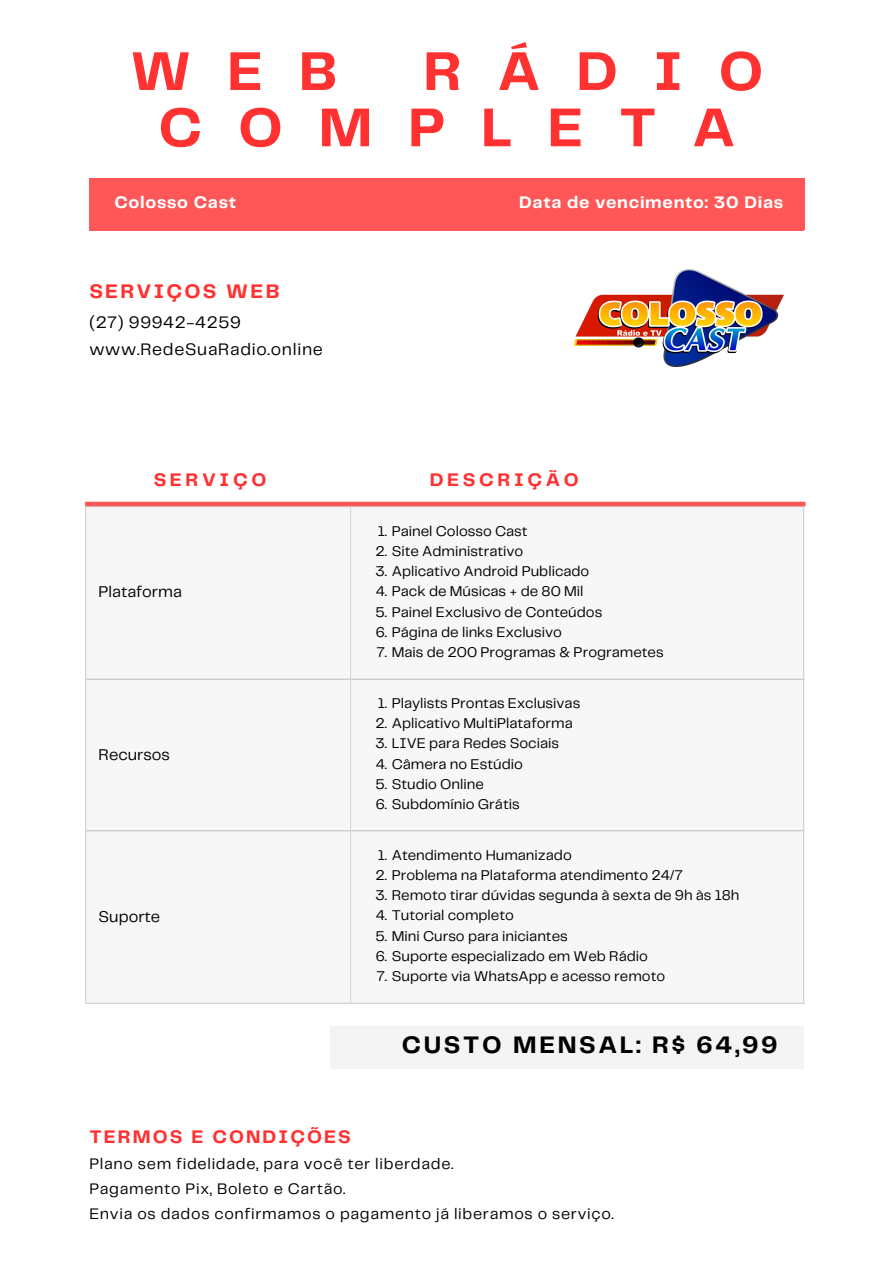
<style>
.page{position:relative;width:894px;height:1264px;background:#fff}
.page>*{position:absolute;margin:0;border:0;box-sizing:border-box;transform-origin:0 0}
.t1{font:700 56.55px/56.2px "Telegraf";letter-spacing:.635em;color:#ff3131}
.t2{font:700 24.75px "Telegraf";letter-spacing:.105em;color:#000}
.t3{font:700 20.4px "Telegraf";letter-spacing:.11em;color:#ff3131}
.t4{font:700 18.9px "Telegraf";letter-spacing:.19em;color:#ff3131}
.t5{font:700 18.9px "Telegraf";letter-spacing:.11em;color:#ff3131}
.t6{font:17.25px "Telegraf";letter-spacing:.04em;color:#000}
.t7{font:700 17.25px "Telegraf";letter-spacing:.04em;color:#fff}
.t8{font:16.2px "Telegraf";color:#000}
.t9{font:15.9px "Telegraf";letter-spacing:.045em;color:#000}
.t10{font:14.7px "Telegraf";color:#000}
</style>
<div class="page">
<div style="left:330px;top:1026px;width:474px;height:42px;background:#f4f4f4"></div>
<div style="left:89px;top:178px;width:715px;height:52px;background:#ff5757"></div>
<svg style="left:86px;top:507px;width:716px;height:495px"></svg>
<hr style="left:85px;top:507px;width:1px;height:495px;background:#d9d9d9">
<hr style="left:350px;top:507px;width:1px;height:495px;background:#d9d9d9">
<hr style="left:802px;top:507px;width:2px;height:495px;background:#d9d9d9">
<hr style="left:85px;top:506px;width:719px;height:1px;background:#d9d9d9">
<hr style="left:85px;top:678px;width:719px;height:1px;background:#d9d9d9">
<hr style="left:85px;top:830px;width:719px;height:1px;background:#d9d9d9">
<hr style="left:85px;top:1002px;width:719px;height:1px;background:#d9d9d9">
<div style="left:85px;top:501px;width:720px;height:5px;background:#ff5757"></div>
<img style="left:574px;top:269px;width:208px;height:98px">
<p class="t1" style="left:158px;top:46px;width:606px;text-indent:265px">RÁDIO<br>COMPLETA</p>
<p class="t1" style="left:130px;top:46px;width:208px">WEB</p>
<p class="t7" style="left:114px;top:194px;width:123px">Colosso Cast</p>
<p class="t7" style="left:519px;top:194px;width:265px">Data de vencimento: 30 Dias</p>
<p class="t3" style="left:89px;top:282px;width:191px">SERVIÇOS WEB</p>
<p class="t6" style="left:89px;top:314px;width:153px">(27) 99942-4259</p>
<p class="t6" style="left:89px;top:341px;width:235px">www.RedeSuaRadio.online</p>
<p class="t4" style="left:154px;top:472px;width:114px">SERVIÇO</p>
<p class="t8" style="left:99px;top:585px;width:85px">Plataforma</p>
<p class="t8" style="left:99px;top:747px;width:73px">Recursos</p>
<p class="t8" style="left:99px;top:909px;width:63px">Suporte</p>
<p class="t4" style="left:429px;top:472px;width:150px">DESCRIÇÃO</p>
<p class="t10" style="left:378px;top:524px;width:151px">1. Painel Colosso Cast</p>
<p class="t10" style="left:375px;top:544px;width:149px">2. Site Administrativo</p>
<p class="t10" style="left:375px;top:565px;width:215px">3. Aplicativo Android Publicado</p>
<p class="t10" style="left:375px;top:585px;width:209px">4. Pack de Músicas + de 80 Mil</p>
<p class="t10" style="left:375px;top:605px;width:228px">5. Painel Exclusivo de Conteúdos</p>
<p class="t10" style="left:375px;top:625px;width:188px">6. Página de links Exclusivo</p>
<p class="t10" style="left:376px;top:646px;width:288px">7. Mais de 200 Programas &amp; Programetes</p>
<p class="t10" style="left:378px;top:696px;width:204px">1. Playlists Prontas Exclusivas</p>
<p class="t10" style="left:375px;top:716px;width:199px">2. Aplicativo MultiPlataforma</p>
<p class="t10" style="left:375px;top:737px;width:185px">3. LIVE para Redes Sociais</p>
<p class="t10" style="left:375px;top:757px;width:149px">4. Câmera no Estúdio</p>
<p class="t10" style="left:375px;top:777px;width:110px">5. Studio Online</p>
<p class="t10" style="left:375px;top:797px;width:145px">6. Subdomínio Grátis</p>
<p class="t10" style="left:378px;top:848px;width:195px">1. Atendimento Humanizado</p>
<p class="t10" style="left:375px;top:868px;width:308px">2. Problema na Plataforma atendimento 24/7</p>
<p class="t10" style="left:375px;top:889px;width:365px">3. Remoto tirar dúvidas segunda à sexta de 9h às 18h</p>
<p class="t10" style="left:375px;top:909px;width:140px">4. Tutorial completo</p>
<p class="t10" style="left:375px;top:929px;width:194px">5. Mini Curso para iniciantes</p>
<p class="t10" style="left:375px;top:949px;width:273px">6. Suporte especializado em Web Rádio</p>
<p class="t10" style="left:376px;top:970px;width:290px">7. Suporte via WhatsApp e acesso remoto</p>
<p class="t2" style="left:402px;top:1034px;width:377px">CUSTO MENSAL: R$ 64,99</p>
<p class="t5" style="left:89px;top:1128px;width:263px">TERMOS E CONDIÇÕES</p>
<p class="t9" style="left:89px;top:1157px;width:365px">Plano sem fidelidade, para você ter liberdade.</p>
<p class="t9" style="left:89px;top:1182px;width:258px">Pagamento Pix, Boleto e Cartão.</p>
<p class="t9" style="left:89px;top:1206px;width:526px">Envia os dados confirmamos o pagamento já liberamos o serviço.</p>
</div>
